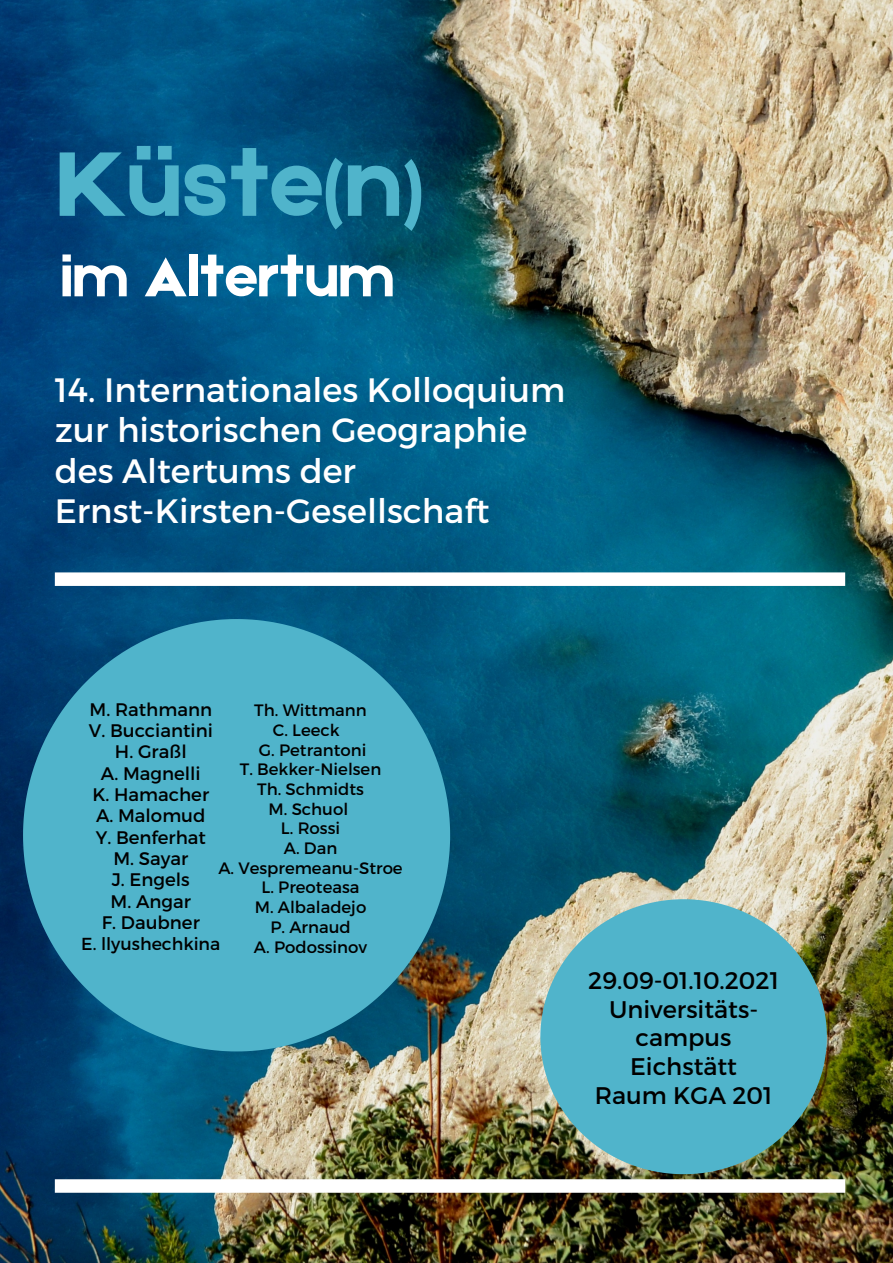
<style>
.page{position:relative;width:893px;height:1263px;background:#fff}
.page>*{position:absolute;margin:0;border:0;box-sizing:border-box;transform-origin:0 0}
.t1{font:97.57px "Etna";color:#50b4cb}
.t2{font:60px "Etna";color:#fff}
.t3{font:33.75px "Montserrat";color:#fff}
.t4{font:24px/28.7px "Montserrat";color:#000;text-align:center}
.t5{font:18.15px "Montserrat";color:#000}
.t6{font:17.4px "Montserrat";color:#000}
.t7{font:16.5px "Montserrat";color:#000}
</style>
<div class="page">
<img style="left:0;top:0;width:893px;height:1263px">
<div style="left:55px;top:1179px;width:790px;height:14px;background:#fff"></div>
<div style="left:55px;top:572px;width:790px;height:14px;background:#fff"></div>
<svg style="left:23px;top:619px;width:427px;height:432px;background:#419cb6"></svg>
<svg style="left:540px;top:899px;width:287px;height:275px;background:#5ca9b4"></svg>
<p class="t1" style="left:57px;top:115px;width:369px">Küste(n)</p>
<p class="t2" style="left:61px;top:234px;width:335px">im Altertum</p>
<p class="t3" style="left:55px;top:368px;width:512px">14. Internationales Kolloquium</p>
<p class="t3" style="left:55px;top:408px;width:474px">zur historischen Geographie</p>
<p class="t3" style="left:55px;top:449px;width:303px">des Altertums der</p>
<p class="t3" style="left:55px;top:489px;width:436px">Ernst-Kirsten-Gesellschaft</p>
<p class="t5" style="left:90px;top:697px;width:124px">M. Rathmann</p>
<p class="t5" style="left:89px;top:719px;width:126px">V. Bucciantini</p>
<p class="t5" style="left:115px;top:740px;width:73px">H. Graßl</p>
<p class="t5" style="left:101px;top:761px;width:101px">A. Magnelli</p>
<p class="t5" style="left:92px;top:783px;width:118px">K. Hamacher</p>
<p class="t5" style="left:96px;top:804px;width:111px">A. Malomud</p>
<p class="t5" style="left:96px;top:825px;width:112px">Y. Benferhat</p>
<p class="t5" style="left:113px;top:847px;width:76px">M. Sayar</p>
<p class="t5" style="left:112px;top:868px;width:79px">J. Engels</p>
<p class="t5" style="left:111px;top:889px;width:82px">M. Angar</p>
<p class="t5" style="left:102px;top:911px;width:99px">F. Daubner</p>
<p class="t6" style="left:81px;top:932px;width:141px">E. llyushechkina</p>
<p class="t7" style="left:254px;top:699px;width:114px">Th. Wittmann</p>
<p class="t7" style="left:273px;top:719px;width:68px">C. Leeck</p>
<p class="t7" style="left:259px;top:739px;width:109px">G. Petrantoni</p>
<p class="t7" style="left:240px;top:759px;width:143px">T. Bekker-Nielsen</p>
<p class="t7" style="left:257px;top:778px;width:108px">Th. Schmidts</p>
<p class="t7" style="left:268px;top:798px;width:81px">M. Schuol</p>
<p class="t7" style="left:281px;top:818px;width:61px">L. Rossi</p>
<p class="t7" style="left:284px;top:837px;width:55px">A. Dan</p>
<p class="t7" style="left:218px;top:857px;width:186px">A. Vespremeanu-Stroe</p>
<p class="t7" style="left:262px;top:877px;width:99px">L. Preoteasa</p>
<p class="t7" style="left:255px;top:896px;width:113px">M. Albaladejo</p>
<p class="t7" style="left:270px;top:916px;width:82px">P. Arnaud</p>
<p class="t7" style="left:254px;top:936px;width:115px">A. Podossinov</p>
<p class="t4" style="left:588px;top:965px;width:192px">29.09-01.10.2021</p>
<p class="t4" style="left:609px;top:993px;width:151px">Universitäts&shy;campus</p>
<p class="t4" style="left:630px;top:1051px;width:108px">Eichstätt</p>
<p class="t4" style="left:595px;top:1079px;width:179px">Raum KGA 201</p>
</div>
